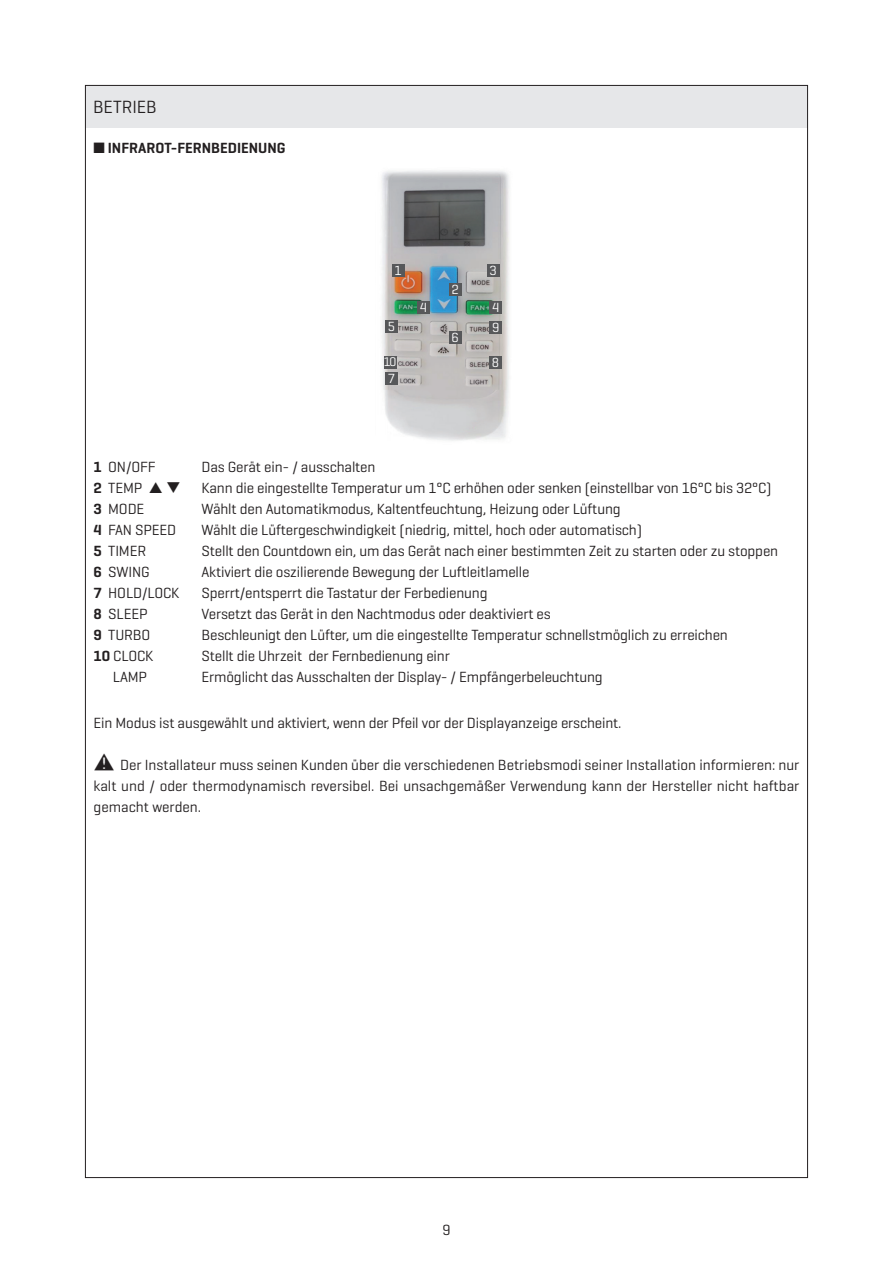
<style>
.page{position:relative;width:893px;height:1263px;background:#fff}
.page>*{position:absolute;margin:0;border:0;box-sizing:border-box;transform-origin:0 0}
.t1{font:18px "Geogrotesque";color:#231f20}
.t2{font:15px/21px "Geogrotesque";letter-spacing:-.01em;color:#231f20;text-align:justify}
.t3{font:600 15px "Geogrotesque";color:#231f20}
.t4{font:13.5px "Geogrotesque";color:#fff}
.t5{font:12.75px "Geogrotesque";color:#fff}
.s1{font-weight:600}
</style>
<div class="page">
<div style="left:85px;top:85px;width:723px;height:43px;background:#e6e7e9"></div>
<img style="left:381px;top:170px;width:129px;height:271px">
<div style="left:392px;top:264px;width:12px;height:13px;background:#57585a"></div>
<div style="left:449px;top:283px;width:12px;height:13px;background:#57585a"></div>
<div style="left:487px;top:264px;width:13px;height:13px;background:#57585a"></div>
<div style="left:417px;top:301px;width:13px;height:13px;background:#57585a"></div>
<div style="left:489px;top:301px;width:13px;height:13px;background:#57585a"></div>
<div style="left:385px;top:320px;width:13px;height:13px;background:#57585a"></div>
<div style="left:449px;top:331px;width:12px;height:13px;background:#57585a"></div>
<div style="left:385px;top:372px;width:13px;height:13px;background:#57585a"></div>
<div style="left:489px;top:356px;width:13px;height:13px;background:#57585a"></div>
<div style="left:489px;top:321px;width:13px;height:13px;background:#57585a"></div>
<div style="left:384px;top:356px;width:12px;height:12px;background:#57585a"></div>
<p class="t1" style="left:93px;top:96px;width:38px">Betrieb</p>
<p class="t3" style="left:94px;top:138px;width:193px">■ INFRAROT-FERNBEDIENUNG</p>
<p class="t4" style="left:394px;top:262px;width:9px">1</p>
<p class="t4" style="left:490px;top:262px;width:9px">3</p>
<p class="t4" style="left:451px;top:281px;width:9px">2</p>
<p class="t4" style="left:420px;top:299px;width:9px">4</p>
<p class="t4" style="left:492px;top:299px;width:9px">4</p>
<p class="t4" style="left:388px;top:318px;width:9px">5</p>
<p class="t4" style="left:451px;top:329px;width:9px">6</p>
<p class="t4" style="left:492px;top:319px;width:9px">9</p>
<p class="t5" style="left:384px;top:354px;width:14px">10</p>
<p class="t4" style="left:492px;top:354px;width:9px">8</p>
<p class="t4" style="left:388px;top:370px;width:9px">7</p>
<p class="t2" style="left:94px;top:455px;width:64px"><span class="s1">1</span> ON/OFF</p>
<p class="t2" style="left:202px;top:455px;width:175px">Das Gerät ein- / ausschalten</p>
<p class="t2" style="left:94px;top:476px;width:50px"><span class="s1">2</span> TEMP</p>
<p class="t2" style="left:166px;top:476px;width:607px">❑ Kann die eingestellte Temperatur um 1°C erhöhen oder senken (einstellbar von 16°C bis 32°C)</p>
<p class="t2" style="left:94px;top:497px;width:52px"><span class="s1">3</span> MODE</p>
<p class="t2" style="left:202px;top:497px;width:421px">Wählt den Automatikmodus, Kaltentfeuchtung, Heizung oder Lüftung</p>
<p class="t2" style="left:94px;top:518px;width:84px"><span class="s1">4</span> FAN SPEED</p>
<p class="t2" style="left:202px;top:518px;width:442px">Wählt die Lüftergeschwindigkeit (niedrig, mittel, hoch oder automatisch)</p>
<p class="t2" style="left:94px;top:539px;width:54px"><span class="s1">5</span> TIMER</p>
<p class="t2" style="left:202px;top:539px;width:578px">Stellt den Countdown ein, um das Gerät nach einer bestimmten Zeit zu starten oder zu stoppen</p>
<p class="t2" style="left:94px;top:560px;width:57px"><span class="s1">6</span> SWING</p>
<p class="t2" style="left:202px;top:560px;width:329px">Aktiviert die oszilierende Bewegung der Luftleitlamelle</p>
<p class="t2" style="left:94px;top:581px;width:87px"><span class="s1">7</span> H OLD/LOCK</p>
<p class="t2" style="left:202px;top:581px;width:288px">Sperrt/entsperrt die Tastatur der Ferbedienung</p>
<p class="t2" style="left:94px;top:602px;width:56px"><span class="s1">8</span> SLEEP</p>
<p class="t2" style="left:202px;top:602px;width:351px">Versetzt das Gerät in den Nachtmodus oder deaktiviert es</p>
<p class="t2" style="left:94px;top:623px;width:58px"><span class="s1">9</span> TURBO</p>
<p class="t2" style="left:202px;top:623px;width:528px">Beschleunigt den Lüfter, um die eingestellte Temperatur schnellstmöglich zu erreichen</p>
<p class="t2" style="left:94px;top:644px;width:61px"><span class="s1">10</span> CLOCK</p>
<p class="t2" style="left:202px;top:644px;width:250px">Stellt die Uhrzeit der Fernbedienung einr</p>
<p class="t2" style="left:113px;top:665px;width:36px">LAMP</p>
<p class="t2" style="left:202px;top:665px;width:403px">Ermöglicht das Ausschalten der Display- / Empfängerbeleuchtung</p>
<p class="t2" style="left:94px;top:712px;width:529px">Ein Modus ist ausgewählt und aktiviert, wenn der Pfeil vor der Displayanzeige erscheint.</p>
<p class="t2" style="left:94px;top:754px;width:707px;text-indent:27px">Der Installateur muss seinen Kunden über die verschiedenen Betriebsmodi seiner Installation informieren: nur kalt und / oder thermodynamisch reversibel. Bei unsachgemäßer Verwendung kann der Hersteller nicht haftbar gemacht werden.</p>
<p class="t2" style="left:442px;top:1219px;width:10px">9</p>
</div>
